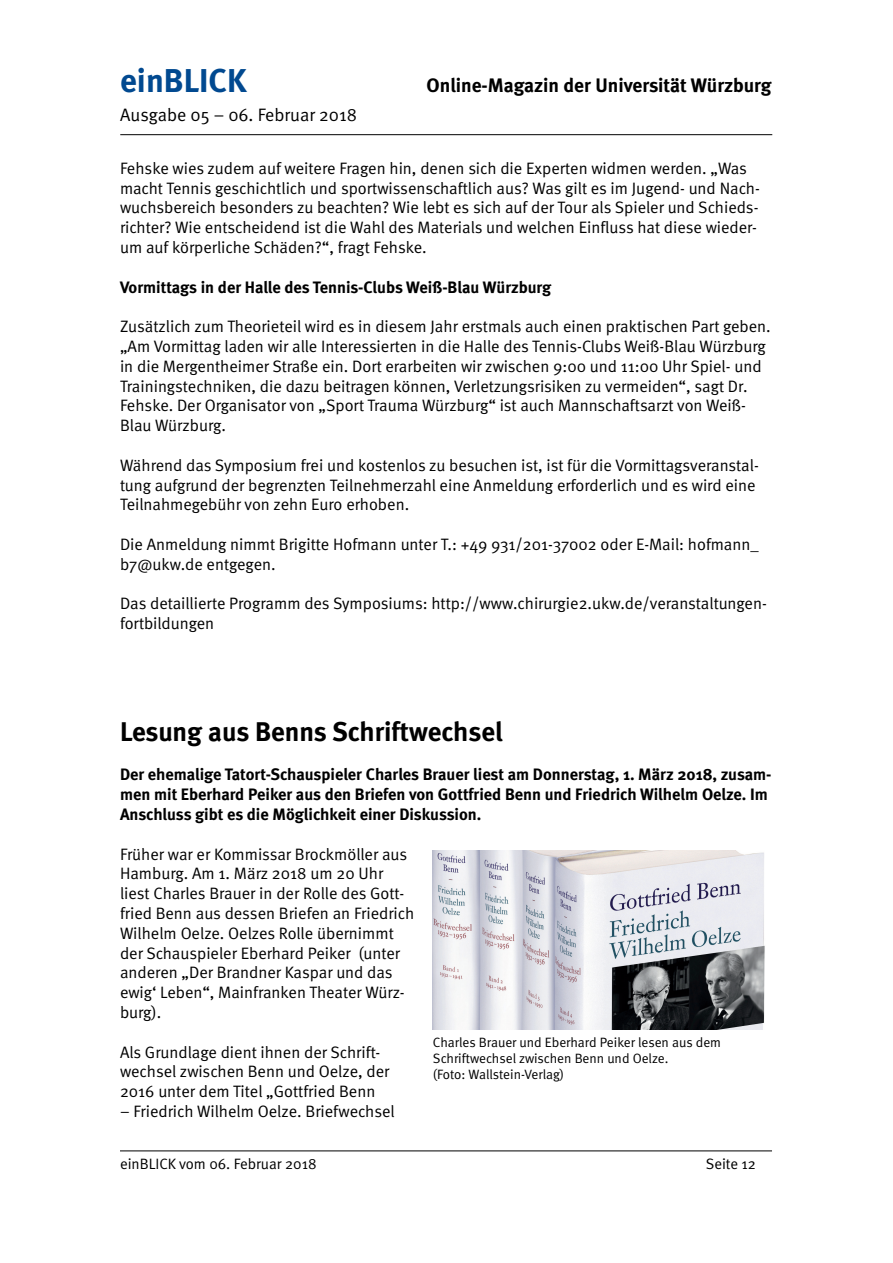
<style>
.page{position:relative;width:893px;height:1263px;background:#fff}
.page>*{position:absolute;margin:0;border:0;box-sizing:border-box;transform-origin:0 0}
.t1{font:700 33px "Meta";color:#014990}
.t2{font:700 27px "Meta";color:#000}
.t3{font:700 19.5px "Meta";color:#000}
.t4{font:18px "Meta Normal";color:#000}
.t5{font:16.5px/19.8px "Meta Normal";color:#000}
.t6{font:700 16.5px/19.8px "Meta";color:#000}
.t7{font:15px "Meta Normal";color:#000}
.t8{font:13.5px/16.2px "Meta Normal";color:#000}
</style>
<div class="page">
<hr style="left:120px;top:134px;width:652px;height:1px;background:#000">
<hr style="left:120px;top:1150px;width:652px;height:1px;background:#000">
<img style="left:433px;top:851px;width:332px;height:179px">
<h1 class="t1" style="left:120px;top:61px;width:128px">einBLICK</h1>
<p class="t3" style="left:427px;top:74px;width:346px">Online-Magazin der Universität Würzburg</p>
<p class="t4" style="left:120px;top:105px;width:238px">Ausgabe 05 – 06. Februar 2018</p>
<p class="t5" style="left:120px;top:158px;width:641px">Fehske wies zudem auf weitere Fragen hin, denen sich die Experten widmen werden. „Was macht Tennis geschichtlich und sportwissenschaftlich aus? Was gilt es im Jugend- und Nach&shy;wuchsbereich besonders zu beachten? Wie lebt es sich auf der Tour als Spieler und Schieds&shy;richter? Wie entscheidend ist die Wahl des Materials und welchen Einfluss hat diese wieder&shy;um auf körperliche Schäden?“, fragt Fehske.</p>
<p class="t6" style="left:120px;top:277px;width:433px">Vormittags in der Halle des Tennis-Clubs Weiß-Blau Würzburg</p>
<p class="t5" style="left:120px;top:316px;width:652px">Zusätzlich zum Theorieteil wird es in diesem Jahr erstmals auch einen praktischen Part geben. „Am Vormittag laden wir alle Interessierten in die Halle des Tennis-Clubs Weiß-Blau Würzburg in die Mergentheimer Straße ein. Dort erarbeiten wir zwischen 9:00 und 11:00 Uhr Spiel- und Trainingstechniken, die dazu beitragen können, Verletzungsrisiken zu vermeiden“, sagt Dr.<br>Fehske. Der Organisator von „Sport Trauma Würzburg“ ist auch Mannschaftsarzt von Weiß-Blau Würzburg.</p>
<p class="t5" style="left:120px;top:455px;width:640px">Während das Symposium frei und kostenlos zu besuchen ist, ist für die Vormittagsveranstal&shy;tung aufgrund der begrenzten Teilnehmerzahl eine Anmeldung erforderlich und es wird eine<br>Teilnahmegebühr von zehn Euro erhoben.</p>
<p class="t5" style="left:120px;top:534px;width:640px">Die Anmeldung nimmt Brigitte Hofmann unter T.: +49 931/201-37002 oder E-Mail: hofmann_ b7@ukw.de entgegen.</p>
<p class="t5" style="left:120px;top:593px;width:648px">Das detaillierte Programm des Symposiums: http://www.chirurgie2.ukw.de/veranstaltungen&shy;fortbildungen</p>
<h2 class="t2" style="left:120px;top:715px;width:384px">Lesung aus Benns Schriftwechsel</h2>
<p class="t6" style="left:120px;top:764px;width:653px">Der ehemalige Tatort-Schauspieler Charles Brauer liest am Donnerstag, 1. März 2018, zusam&shy;men mit Eberhard Peiker aus den Briefen von Gottfried Benn und Friedrich Wilhelm Oelze. Im<br>Anschluss gibt es die Möglichkeit einer Diskussion.</p>
<p class="t5" style="left:120px;top:844px;width:296px">Früher war er Kommissar Brockmöller aus Hamburg. Am 1. März 2018 um 20 Uhr liest Charles Brauer in der Rolle des Gott&shy;fried Benn aus dessen Briefen an Friedrich Wilhelm Oelze. Oelzes Rolle übernimmt der Schauspieler Eberhard Peiker (unter anderen „Der Brandner Kaspar und das ewig‘ Leben“, Mainfranken Theater Würz&shy;burg).</p>
<p class="t5" style="left:120px;top:1042px;width:271px">Als Grundlage dient ihnen der Schrift&shy;wechsel zwischen Benn und Oelze, der<br>2016 unter dem Titel „Gottfried Benn</p>
<p class="t5" style="left:120px;top:1101px;width:276px">– Friedrich Wilhelm Oelze. Briefwechsel</p>
<p class="t8" style="left:433px;top:1034px;width:290px">Charles Brauer und Eberhard Peiker lesen aus dem<br>Schriftwechsel zwischen Benn und Oelze.<br>(Foto: Wallstein-Verlag)</p>
<p class="t7" style="left:120px;top:1155px;width:198px">einBLICK vom 06. Februar 2018</p>
<p class="t7" style="left:706px;top:1155px;width:52px">Seite 12</p>
</div>
